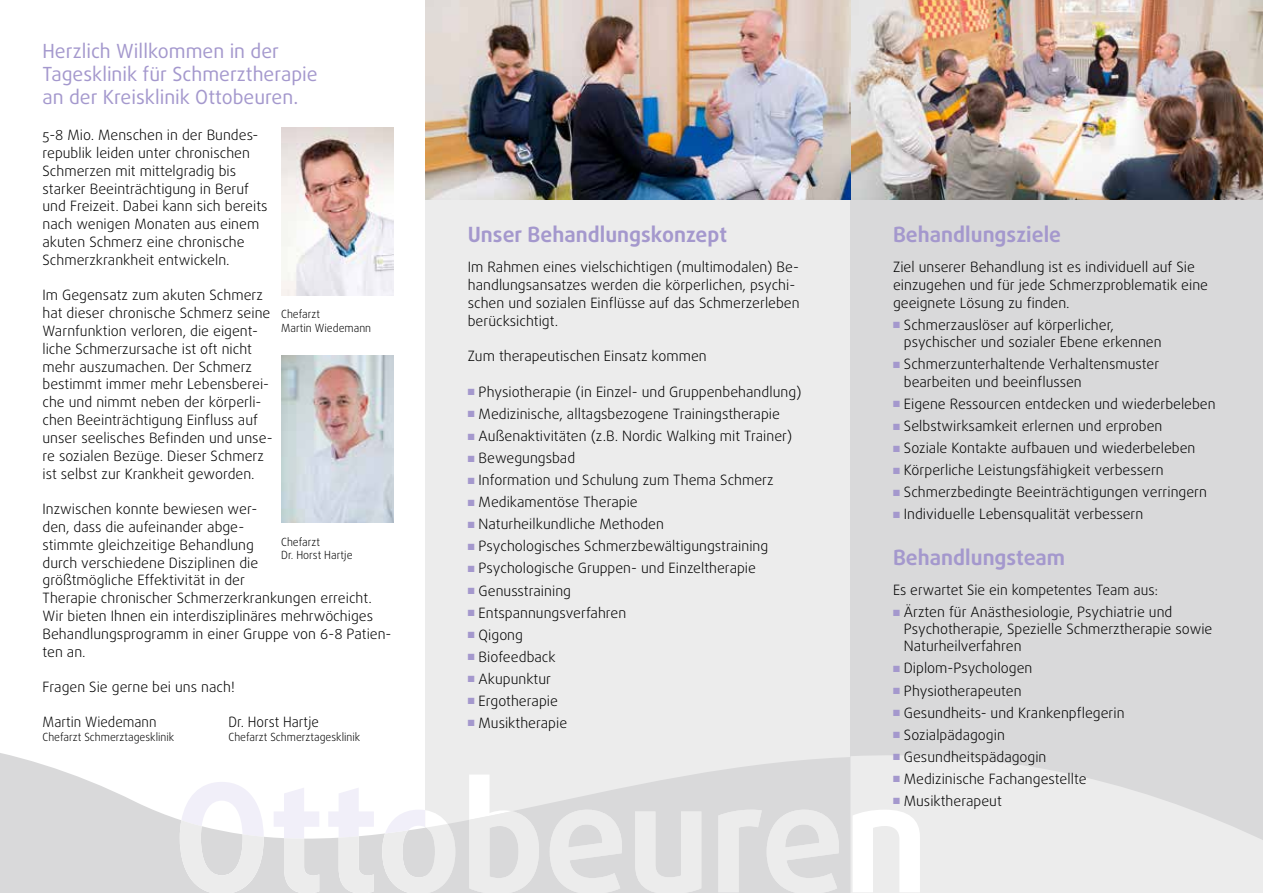
<style>
.page{position:relative;width:1263px;height:893px;background:#fff}
.page>*{position:absolute;margin:0;border:0;box-sizing:border-box;transform-origin:0 0}
.t1{font:700 21px "Daxline Pro";color:#a498cd}
.t2{font:19.5px/23.4px "Daxline Pro";color:#a498cd}
.t3{font:300 14.25px/17.9px "Daxline Pro";color:#000}
.t4{font:300 14.25px "Daxline Pro";color:#000;scale:.95 1}
.t5{font:300 11.25px/13.5px "Daxline Pro";color:#000;scale:.95 1}
.s1{color:#a498cd}
</style>
<div class="page">
<div style="left:425px;top:0;width:425px;height:893px;background:#ececec"></div>
<div style="left:850px;top:0;width:413px;height:893px;background:#d9d9da"></div>
<svg style="left:0;top:753px;width:850px;height:140px;fill:#d9d9da"></svg>
<svg style="left:180px;top:782px;width:84px;height:111px"></svg>
<svg style="left:274px;top:788px;width:45px;height:105px"></svg>
<svg style="left:328px;top:788px;width:46px;height:105px"></svg>
<svg style="left:469px;top:774px;width:70px;height:119px"></svg>
<svg style="left:550px;top:810px;width:72px;height:83px"></svg>
<svg style="left:635px;top:811px;width:66px;height:82px"></svg>
<svg style="left:851px;top:755px;width:412px;height:138px;fill:#ececec"></svg>
<svg style="left:718px;top:810px;width:121px;height:83px"></svg>
<img style="left:850px;top:0;width:413px;height:200px">
<svg style="left:852px;top:810px;width:68px;height:82px;background:#f8f8f8"></svg>
<svg style="left:382px;top:810px;width:73px;height:83px"></svg>
<img style="left:281px;top:128px;width:112px;height:167px">
<img style="left:281px;top:355px;width:112px;height:168px">
<img style="left:425px;top:0;width:425px;height:200px">
<h2 class="t2" style="left:43px;top:39px;width:277px">Herzlich Willkommen in der<br>Tagesklinik für Schmerztherapie an der Kreisklinik Ottobeuren.</h2>
<p class="t3" style="left:43px;top:126px;width:227px">5-8 Mio. Menschen in der Bundes&shy;republik leiden unter chronischen Schmerzen mit mittelgradig bis starker Beeinträchtigung in Beruf und Freizeit. Dabei kann sich bereits nach wenigen Monaten aus einem akuten Schmerz eine chronische Schmerzkrankheit entwickeln.</p>
<p class="t3" style="left:43px;top:286px;width:232px">Im Gegensatz zum akuten Schmerz hat dieser chronische Schmerz seine Warnfunktion verloren, die eigent&shy;liche Schmerzursache ist oft nicht mehr auszumachen. Der Schmerz bestimmt immer mehr Lebensberei&shy;che und nimmt neben der körperli&shy;chen Beeinträchtigung Einfluss auf unser seelisches Befinden und unse&shy;re sozialen Bezüge. Dieser Schmerz ist selbst zur Krankheit geworden.</p>
<p class="t3" style="left:43px;top:500px;width:351px">Inzwischen konnte bewiesen wer-<br>den, dass die aufeinander abge-<br>stimmte gleichzeitige Behandlung<br>durch verschiedene Disziplinen die<br>größtmögliche Effektivität in der<br>Therapie chronischer Schmerzerkrankungen erreicht.<br>Wir bieten Ihnen ein interdisziplinäres mehrwöchiges Behandlungsprogramm in einer Gruppe von 6-8 Patien&shy;ten an.</p>
<p class="t3" style="left:43px;top:678px;width:194px">Fragen Sie gerne bei uns nach!</p>
<p class="t4" style="left:43px;top:713px;width:121px">Martin Wiedemann</p>
<p class="t4" style="left:229px;top:713px;width:97px">Dr. Horst Hartje</p>
<p class="t5" style="left:43px;top:730px;width:140px">Chefarzt Schmerztagesklinik</p>
<p class="t5" style="left:229px;top:730px;width:140px">Chefarzt Schmerztagesklinik</p>
<p class="t5" style="left:281px;top:307px;width:96px">Chefarzt<br>Martin Wiedemann</p>
<p class="t5" style="left:281px;top:535px;width:77px">Chefarzt<br>Dr. Horst Hartje</p>
<h1 class="t1" style="left:468px;top:220px;width:261px">Unser Behandlungskonzept</h1>
<p class="t3" style="left:468px;top:258px;width:333px">Im Rahmen eines vielschichtigen (multimodalen) Be&shy;handlungsansatzes werden die körperlichen, psychi&shy;schen und sozialen Einflüsse auf das Schmerzerleben berücksichtigt.</p>
<p class="t3" style="left:468px;top:347px;width:240px">Zum therapeutischen Einsatz kommen</p>
<p class="t3" style="left:468px;top:383px;width:335px"><span class="s1">■</span> Physiotherapie (in Einzel- und Gruppenbehandlung)</p>
<p class="t3" style="left:468px;top:405px;width:314px"><span class="s1">■</span> Medizinische, alltagsbezogene Trainingstherapie</p>
<p class="t3" style="left:468px;top:427px;width:326px"><span class="s1">■</span> Außenaktivitäten (z.B. Nordic Walking mit Trainer)</p>
<p class="t3" style="left:468px;top:449px;width:109px"><span class="s1">■</span> Bewegungsbad</p>
<p class="t3" style="left:468px;top:471px;width:307px"><span class="s1">■</span> Information und Schulung zum Thema Schmerz</p>
<p class="t3" style="left:468px;top:493px;width:172px"><span class="s1">■</span> Medikamentöse Therapie</p>
<p class="t3" style="left:468px;top:515px;width:198px"><span class="s1">■</span> Naturheilkundliche Methoden</p>
<p class="t3" style="left:468px;top:537px;width:302px"><span class="s1">■</span> Psychologisches Schmerzbewältigungstraining</p>
<p class="t3" style="left:468px;top:560px;width:290px"><span class="s1">■</span> Psychologische Gruppen- und Einzeltherapie</p>
<p class="t3" style="left:468px;top:582px;width:105px"><span class="s1">■</span> Genusstraining</p>
<p class="t3" style="left:468px;top:604px;width:160px"><span class="s1">■</span> Entspannungsverfahren</p>
<p class="t3" style="left:468px;top:626px;width:57px"><span class="s1">■</span> Qigong</p>
<p class="t3" style="left:468px;top:648px;width:89px"><span class="s1">■</span> Biofeedback</p>
<p class="t3" style="left:468px;top:670px;width:85px"><span class="s1">■</span> Akupunktur</p>
<p class="t3" style="left:468px;top:692px;width:92px"><span class="s1">■</span> Ergotherapie</p>
<p class="t3" style="left:468px;top:714px;width:101px"><span class="s1">■</span> Musiktherapie</p>
<h1 class="t1" style="left:893px;top:220px;width:170px">Behandlungsziele</h1>
<p class="t3" style="left:893px;top:258px;width:317px">Ziel unserer Behandlung ist es individuell auf Sie einzugehen und für jede Schmerzproblematik eine geeignete Lösung zu finden.</p>
<p class="t3" style="left:904px;top:316px;width:259px;line-height:17.1px;text-indent:-11px"><span class="s1">■</span> Schmerzauslöser auf körperlicher, psychischer und sozialer Ebene erkennen</p>
<p class="t3" style="left:904px;top:355px;width:257px;text-indent:-11px"><span class="s1">■</span> Schmerzunterhaltende Verhaltensmuster bearbeiten und beeinflussen</p>
<p class="t3" style="left:893px;top:395px;width:324px"><span class="s1">■</span> Eigene Ressourcen entdecken und wiederbeleben</p>
<p class="t3" style="left:893px;top:417px;width:271px"><span class="s1">■</span> Selbstwirksamkeit erlernen und erproben</p>
<p class="t3" style="left:893px;top:439px;width:304px"><span class="s1">■</span> Soziale Kontakte aufbauen und wiederbeleben</p>
<p class="t3" style="left:893px;top:461px;width:272px"><span class="s1">■</span> Körperliche Leistungsfähigkeit verbessern</p>
<p class="t3" style="left:893px;top:483px;width:316px"><span class="s1">■</span> Schmerzbedingte Beeinträchtigungen verringern</p>
<p class="t3" style="left:893px;top:505px;width:252px"><span class="s1">■</span> Individuelle Lebensqualität verbessern</p>
<h1 class="t1" style="left:893px;top:543px;width:174px">Behandlungsteam</h1>
<p class="t3" style="left:893px;top:581px;width:267px">Es erwartet Sie ein kompetentes Team aus:</p>
<p class="t3" style="left:904px;top:604px;width:310px;line-height:17.1px;text-indent:-11px"><span class="s1">■</span> Ärzten für Anästhesiologie, Psychiatrie und<br>Psychotherapie, Spezielle Schmerztherapie sowie<br>Naturheilverfahren</p>
<p class="t3" style="left:893px;top:660px;width:141px"><span class="s1">■</span> Diplom-Psychologen</p>
<p class="t3" style="left:893px;top:682px;width:130px"><span class="s1">■</span> Physiotherapeuten</p>
<p class="t3" style="left:893px;top:704px;width:233px"><span class="s1">■</span> Gesundheits- und Krankenpflegerin</p>
<p class="t3" style="left:893px;top:726px;width:113px"><span class="s1">■</span> Sozialpädagogin</p>
<p class="t3" style="left:893px;top:748px;width:155px"><span class="s1">■</span> Gesundheitspädagogin</p>
<p class="t3" style="left:893px;top:770px;width:195px"><span class="s1">■</span> Medizinische Fachangestellte</p>
<p class="t3" style="left:893px;top:792px;width:110px"><span class="s1">■</span> Musiktherapeut</p>
</div>
